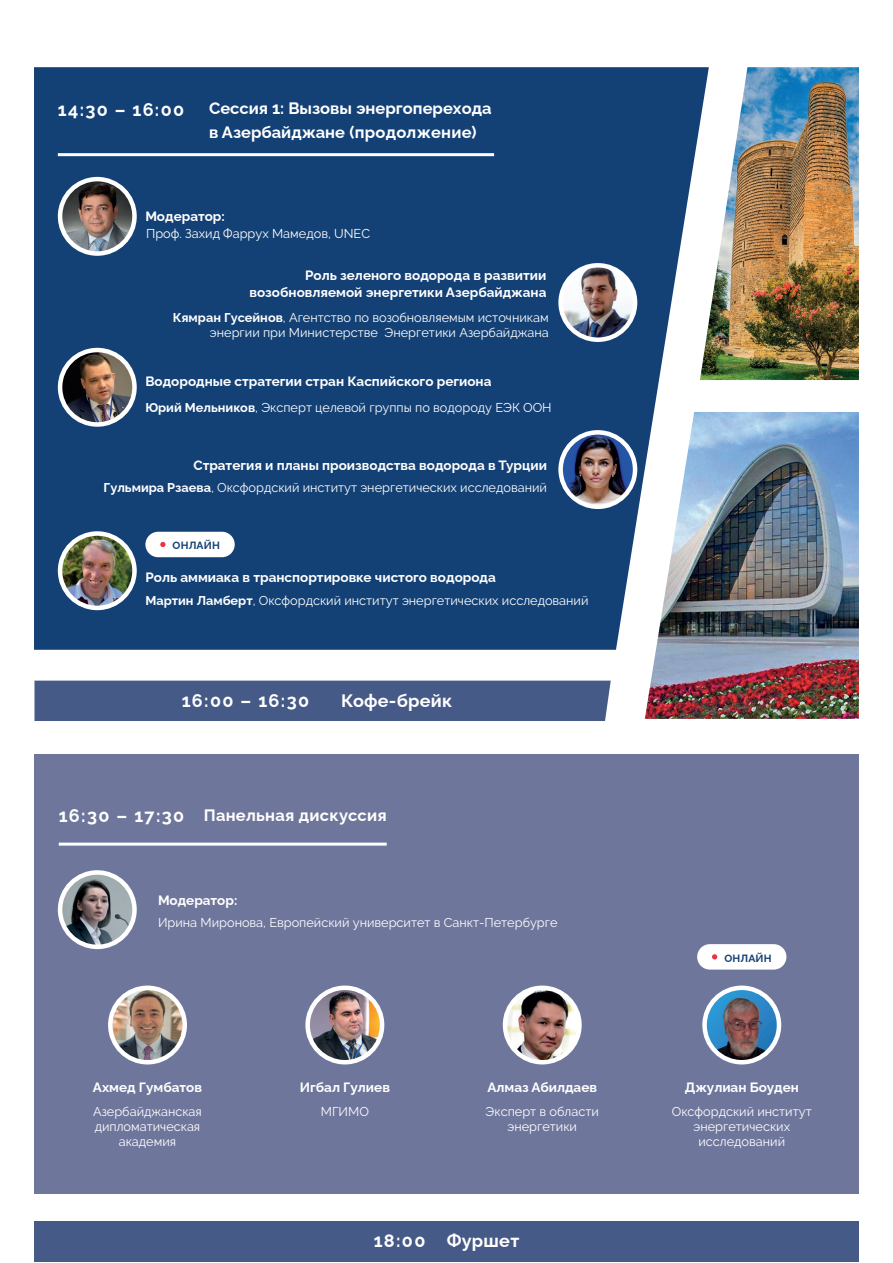
<style>
.page{position:relative;width:893px;height:1263px;background:#fff}
.page>*{position:absolute;margin:0;border:0;box-sizing:border-box;transform-origin:0 0}
.t1{font:700 18px "Raleway";letter-spacing:.015em;color:#fff}
.t2{font:700 16.5px/24px "Raleway";color:#fff}
.t3{font:700 13.5px/16.2px "Raleway";color:#fff;text-align:right}
.t4{font:12.75px/15px "Raleway";color:#fff;text-align:center}
.t5{font:700 10.5px "Raleway";letter-spacing:.015em;color:#144175}
.s1{font-weight:700}
.s2{font-size:18px}
</style>
<div class="page">
<div style="left:34px;top:67px;width:666px;height:583px;background:#144175"></div>
<div style="left:34px;top:754px;width:825px;height:440px;background:#6e769c"></div>
<img style="left:561px;top:432px;width:74px;height:75px;border-radius:37px">
<div style="left:558px;top:430px;width:79px;height:79px;border:4px solid #fff;border-radius:50%"></div>
<img style="left:561px;top:265px;width:74px;height:75px;border-radius:37px">
<div style="left:558px;top:263px;width:79px;height:79px;border:4px solid #fff;border-radius:50%"></div>
<img style="left:60px;top:350px;width:74px;height:74px;border-radius:37px">
<div style="left:58px;top:348px;width:79px;height:79px;border:4px solid #fff;border-radius:50%"></div>
<img style="left:706px;top:990px;width:73px;height:71px">
<div style="left:702px;top:985px;width:79px;height:79px;border:4px solid #fff;border-radius:50%"></div>
<img style="left:505px;top:988px;width:74px;height:74px;border-radius:37px">
<div style="left:503px;top:985px;width:79px;height:79px;border:4px solid #fff;border-radius:50%"></div>
<img style="left:110px;top:988px;width:75px;height:74px;border-radius:37px">
<div style="left:108px;top:985px;width:79px;height:79px;border:4px solid #fff;border-radius:50%"></div>
<hr style="left:58px;top:153px;width:436px;height:3px;background:#fff">
<img style="left:60px;top:179px;width:74px;height:75px;border-radius:37px">
<div style="left:58px;top:177px;width:79px;height:79px;border:4px solid #fff;border-radius:50%"></div>
<img style="left:60px;top:872px;width:74px;height:75px;border-radius:37px">
<div style="left:58px;top:870px;width:79px;height:79px;border:4px solid #fff;border-radius:50%"></div>
<div style="left:34px;top:1222px;width:825px;height:40px;background:#465a88"></div>
<div style="left:34px;top:681px;width:577px;height:40px;background:#465a88"></div>
<hr style="left:59px;top:843px;width:328px;height:3px;background:#fff">
<img style="left:645px;top:412px;width:214px;height:307px">
<img style="left:700px;top:67px;width:159px;height:313px">
<img style="left:308px;top:988px;width:74px;height:74px;border-radius:37px">
<div style="left:305px;top:985px;width:79px;height:79px;border:4px solid #fff;border-radius:50%"></div>
<img style="left:60px;top:533px;width:74px;height:75px">
<div style="left:58px;top:531px;width:79px;height:79px;border:4px solid #fff;border-radius:50%"></div>
<div style="left:145px;top:532px;width:90px;height:25px;background:#fff;border-radius:13px"></div>
<svg style="left:160px;top:542px;width:6px;height:5px"></svg>
<div style="left:697px;top:944px;width:89px;height:25px;background:#fff;border-radius:13px"></div>
<svg style="left:712px;top:954px;width:5px;height:5px"></svg>
<h1 class="t1" style="left:58px;top:95px;width:128px">14:30 – 16:00</h1>
<p class="t2" style="left:209px;top:95px;width:284px">Сессия 1: Вызовы энергоперехода в Азербайджане (продолжение)</p>
<p class="t3" style="left:145px;top:207px;width:81px">Модератор:</p>
<p class="t4" style="left:146px;top:226px;width:225px">Проф. Захид Фаррух Мамедов, UNEC</p>
<p class="t3" style="left:249px;top:266px;width:298px">Роль зеленого водорода в развитии возобновляемой энергетики Азербайджана</p>
<p class="t4" style="left:173px;top:310px;width:377px;text-align:right"><span class="s1">Кямран Гусейнов</span>, Агентство по возобновляемым источникам энергии при Министерстве Энергетики Азербайджана</p>
<p class="t3" style="left:145px;top:372px;width:348px">Водородные стратегии стран Каспийского региона</p>
<p class="t4" style="left:145px;top:400px;width:408px"><span class="s1">Юрий Мельников</span>, Эксперт целевой группы по водороду ЕЭК ООН</p>
<p class="t3" style="left:193px;top:455px;width:355px">Стратегия и планы производства водорода в Турции</p>
<p class="t4" style="left:104px;top:480px;width:445px"><span class="s1">Гульмира Рзаева</span>, Оксфордский институт энергетических исследований</p>
<p class="t5" style="left:173px;top:537px;width:49px">ОНЛАЙН</p>
<p class="t3" style="left:145px;top:568px;width:352px">Роль аммиака в транспортировке чистого водорода</p>
<p class="t4" style="left:145px;top:593px;width:445px"><span class="s1">Мартин Ламберт</span>, Оксфордский институт энергетических исследований</p>
<h1 class="t1" style="left:182px;top:686px;width:129px">16:00 – 16:30</h1>
<h1 class="t1" style="left:341px;top:686px;width:113px">Кофе-брейк</h1>
<p class="t2" style="left:59px;top:801px;width:329px"><span class="s2">16:30 – 17:30</span> Панельная дискуссия</p>
<p class="t3" style="left:158px;top:890px;width:81px">Модератор:</p>
<p class="t4" style="left:158px;top:915px;width:401px">Ирина Миронова, Европейский университет в Санкт-Петербурге</p>
<p class="t5" style="left:724px;top:950px;width:49px">ОНЛАЙН</p>
<p class="t3" style="left:93px;top:1077px;width:111px">Ахмед Гумбатов</p>
<p class="t3" style="left:300px;top:1077px;width:92px">Игбал Гулиев</p>
<p class="t3" style="left:487px;top:1077px;width:111px">Алмаз Абилдаев</p>
<p class="t3" style="left:685px;top:1077px;width:116px">Джулиан Боуден</p>
<p class="t4" style="left:672px;top:1104px;width:141px">Оксфордский институт энергетических исследований</p>
<p class="t4" style="left:93px;top:1104px;width:110px">Азербайджанская</p>
<p class="t4" style="left:321px;top:1104px;width:50px">МГИМО</p>
<p class="t4" style="left:95px;top:1119px;width:107px">дипломатическая академия</p>
<p class="t4" style="left:486px;top:1104px;width:115px">Эксперт в области энергетики</p>
<h1 class="t1" style="left:374px;top:1226px;width:147px">18:00 Фуршет</h1>
</div>
